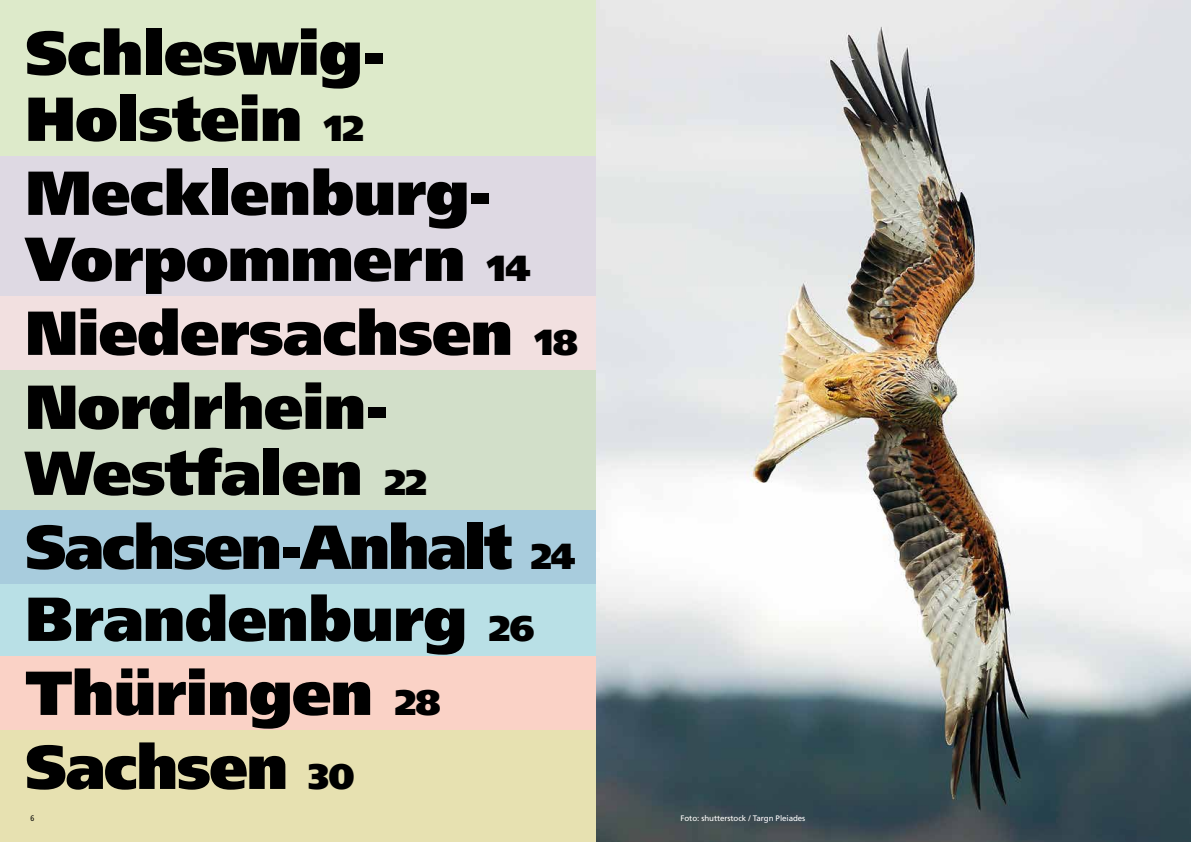
<style>
.page{position:relative;width:1191px;height:842px;background:#fff}
.page>*{position:absolute;margin:0;border:0;box-sizing:border-box;transform-origin:0 0}
.t1{font:900 62px/73.5px "Frutiger LT";letter-spacing:-.01em;color:#000}
.t2{font:8px "Frutiger LT Pro";letter-spacing:-.01em;color:#fff}
.t3{font:condensed 8px "Frutiger LT Pro";color:#000}
.s1{font-size:36px}
</style>
<div class="page">
<img style="left:595px;top:0;width:596px;height:842px">
<div style="left:0;top:0;width:596px;height:156px;background:#ddeaca"></div>
<div style="left:0;top:156px;width:596px;height:141px;background:#ded9e3"></div>
<div style="left:0;top:370px;width:596px;height:140px;background:#d2dfc9"></div>
<div style="left:0;top:297px;width:596px;height:73px;background:#f2e0e0"></div>
<div style="left:0;top:510px;width:596px;height:74px;background:#a8ccdd"></div>
<div style="left:0;top:584px;width:596px;height:72px;background:#b9e0e6"></div>
<div style="left:0;top:656px;width:596px;height:74px;background:#fad2c6"></div>
<div style="left:0;top:730px;width:595px;height:112px;background:#e7e1b1"></div>
<div style="left:1126px;top:790px;width:65px;height:52px;background:#2e434d"></div>
<p class="t1" style="left:25px;top:20px;width:361px;line-height:66px">Schleswig-<br>Holstein <span class="s1">12</span></p>
<p class="t1" style="left:25px;top:160px;width:507px;line-height:66px">Mecklenburg-<br>Vorpommern <span class="s1">14</span></p>
<p class="t1" style="left:25px;top:296px;width:554px;line-height:74px">Niedersachsen <span class="s1">18<br></span>Nordrhein-</p>
<p class="t1" style="left:25px;top:436px;width:552px">Westfalen <span class="s1">22<br></span>Sachsen-Anhalt <span class="s1">24<br></span>Brandenburg <span class="s1">26<br></span>Thüringen <span class="s1">28<br></span>Sachsen <span class="s1">30</span></p>
<p class="t3" style="left:30px;top:813px;width:5px">6</p>
<p class="t2" style="left:680px;top:813px;width:126px">Foto: shutterstock / Targn Pleiades</p>
</div>
